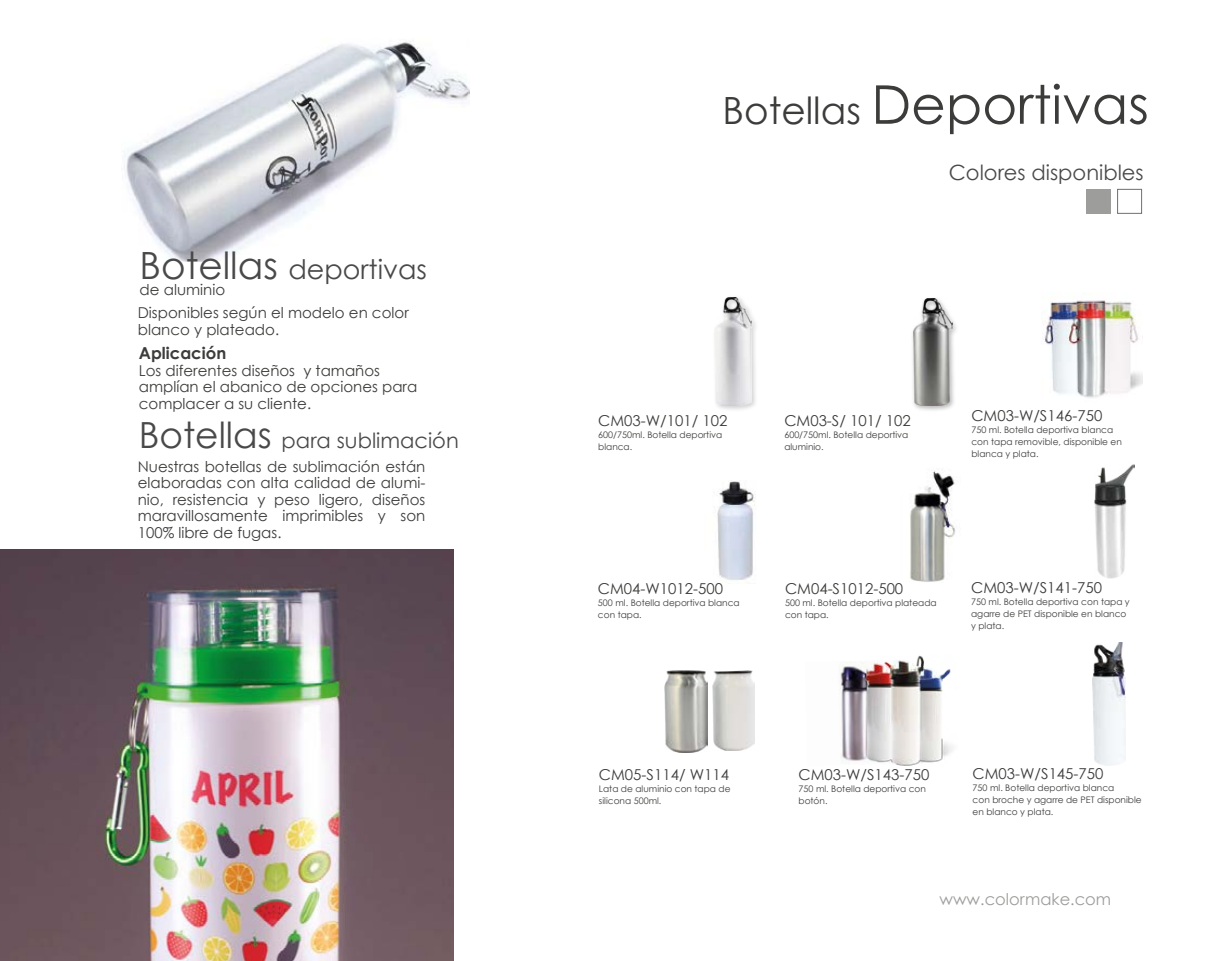
<style>
.page{position:relative;width:1231px;height:961px;background:#fff}
.page>*{position:absolute;margin:0;border:0;box-sizing:border-box;transform-origin:0 0}
.t1{font:53.4px "Century Gothic";color:#3c3c3b}
.t2{font:27px "Century Gothic";color:#4a4949}
.t3{font:21px "Century Gothic";color:#4a4949}
.t4{font:700 16.5px "Century Gothic";color:#3c3c3b}
.t5{font:16.2px "Century Gothic";color:#9d9d9c}
.t6{font:15px/16.5px "Century Gothic";color:#3c3c3b}
.t7{font:9px/12px "Century Gothic";color:#3c3c3b}
.s1{font-size:37.5px}
.s2{font-size:36px}
</style>
<div class="page">
<img style="left:123px;top:41px;width:347px;height:221px">
<img style="left:714px;top:481px;width:42px;height:103px">
<div style="left:1086px;top:189px;width:24px;height:24px;background:#9d9d9c"></div>
<div style="left:1117px;top:189px;width:25px;height:25px;border:1px solid #706f6f"></div>
<img style="left:910px;top:471px;width:46px;height:111px">
<img style="left:912px;top:320px;width:44px;height:91px">
<img style="left:913px;top:298px;width:39px;height:107px">
<img style="left:717px;top:317px;width:39px;height:93px">
<img style="left:714px;top:297px;width:38px;height:108px">
<img style="left:1094px;top:464px;width:40px;height:115px">
<img style="left:1043px;top:293px;width:99px;height:105px">
<img style="left:1092px;top:642px;width:33px;height:123px">
<img style="left:712px;top:670px;width:42px;height:80px">
<img style="left:664px;top:670px;width:43px;height:82px">
<img style="left:839px;top:661px;width:14px;height:102px">
<img style="left:853px;top:655px;width:100px;height:111px">
<img style="left:0;top:549px;width:453px;height:412px">
<h2 class="t2" style="left:140px;top:250px;width:289px"><span class="s1">Botellas</span> deportivas</h2>
<h3 class="t6" style="left:138px;top:278px;width:272px;line-height:23.1px">de aluminio<br>Disponibles según el modelo en color</h3>
<h3 class="t6" style="left:138px;top:321px;width:143px">blanco y plateado.</h3>
<h3 class="t4" style="left:139px;top:340px;width:89px">Aplicación</h3>
<h3 class="t6" style="left:139px;top:361px;width:280px">Los diferentes diseños y tamaños amplían el abanico de opciones para complacer a su cliente.</h3>
<h3 class="t3" style="left:139px;top:426px;width:321px"><span class="s2">Botellas</span> para sublimación</h3>
<h3 class="t6" style="left:138px;top:458px;width:289px;text-align:justify">Nuestras botellas de sublimación están elaboradas con alta calidad de alumi&shy;nio, resistencia y peso ligero, diseños maravillosamente imprimibles y son 100% libre de fugas.</h3>
<h1 class="t1" style="left:722px;top:67px;width:428px"><span class="s1">Botellas</span> Deportivas</h1>
<h3 class="t3" style="left:949px;top:158px;width:196px">Colores disponibles</h3>
<h3 class="t6" style="left:598px;top:412px;width:131px">CM03-W/101/ 102</h3>
<p class="t7" style="left:598px;top:428px;width:126px">600/750ml. Botella deportiva blanca.</p>
<h3 class="t6" style="left:784px;top:412px;width:128px">CM03-S/ 101/ 102</h3>
<p class="t7" style="left:784px;top:428px;width:126px">600/750ml. Botella deportiva aluminio.</p>
<h3 class="t6" style="left:971px;top:407px;width:132px">CM03-W/S146-750</h3>
<p class="t7" style="left:971px;top:424px;width:152px">750 ml. Botella deportiva blanca con tapa removible, disponible en blanca y plata.</p>
<h3 class="t6" style="left:598px;top:580px;width:127px">CM04-W1012-500</h3>
<p class="t7" style="left:598px;top:596px;width:143px">500 ml. Botella deportiva blanca con tapa.</p>
<h3 class="t6" style="left:785px;top:580px;width:120px">CM04-S1012-500</h3>
<p class="t7" style="left:785px;top:596px;width:153px">500 ml. Botella deportiva plateada con tapa.</p>
<h3 class="t6" style="left:971px;top:578px;width:132px">CM03-W/S141-750</h3>
<p class="t7" style="left:971px;top:595px;width:160px">750 ml. Botella deportiva con tapa y agarre de PET disponible en blanco y plata.</p>
<h3 class="t6" style="left:599px;top:765px;width:132px">CM05-S114/ W114</h3>
<p class="t7" style="left:599px;top:782px;width:133px">Lata de aluminio con tapa de silicona 500ml.</p>
<h3 class="t6" style="left:798px;top:766px;width:132px">CM03-W/S143-750</h3>
<p class="t7" style="left:798px;top:782px;width:129px">750 ml. Botella deportiva con botón.</p>
<h3 class="t6" style="left:972px;top:764px;width:132px">CM03-W/S145-750</h3>
<p class="t7" style="left:972px;top:781px;width:170px">750 ml. Botella deportiva blanca<br>con broche y agarre de PET disponible en blanco y plata.</p>
<h3 class="t5" style="left:939px;top:887px;width:173px">www.colormake.com</h3>
</div>
